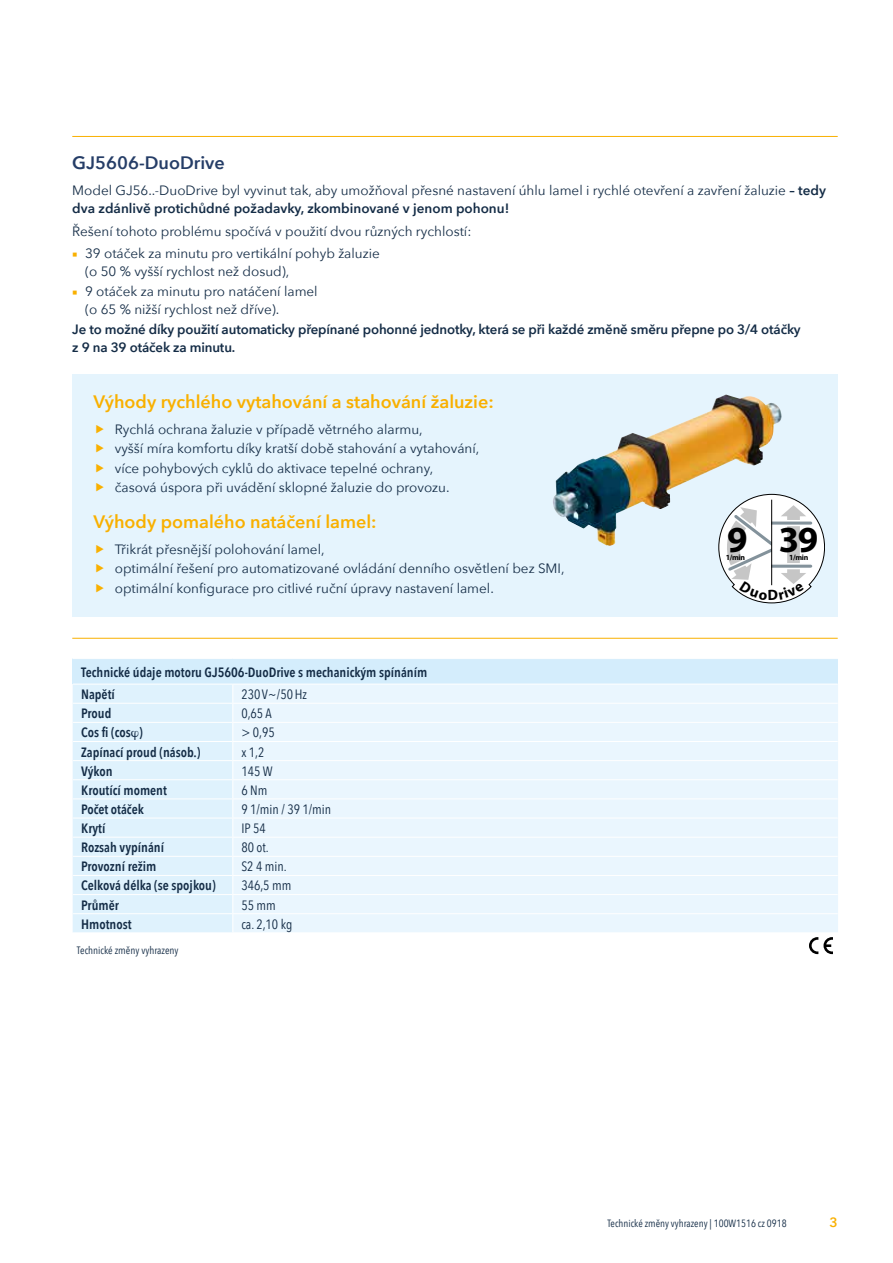
<style>
.page{position:relative;width:893px;height:1263px;background:#fff}
.page>*{position:absolute;margin:0;border:0;box-sizing:border-box;transform-origin:0 0}
.t1{font:700 36.9px "Myriad Pro";color:#000}
.t2{font:600 18px "Avenir Next";color:#f9b000}
.t3{font:600 18px "Avenir Next";color:#253d67}
.t4{font:13.5px/19.4px "Avenir Next";color:#142c46}
.t5{font:600 13.5px/22.4px "Avenir Next Condensed";color:#142c46}
.t6{font:600 13.5px/18px "Avenir Next";letter-spacing:-.01em;color:#142c46}
.t7{font:13.5px "Avenir Next Condensed";color:#142c46}
.t8{font:600 13.5px "Avenir Next";color:#f9b000}
.t9{font:10.65px "Avenir Next Condensed";color:#142c46}
.t10{font:10.5px "Avenir Next Condensed";color:#142c46}
.t11{font:700 7.8px "Myriad Pro";letter-spacing:-.04em;color:#000}
.s1{font-weight:600}
.s2{font-family:"Minion Pro";color:#f9b000}
</style>
<div class="page">
<div style="left:72px;top:374px;width:766px;height:243px;background:#e5f4fd"></div>
<div style="left:73px;top:658px;width:765px;height:26px;background:#d4edfc"></div>
<div style="left:233px;top:685px;width:605px;height:247px;background:#eaf6fe"></div>
<hr style="left:72px;top:658px;width:161px;height:1px;background:#fff">
<hr style="left:233px;top:658px;width:605px;height:1px;background:#fff">
<hr style="left:233px;top:703px;width:605px;height:1px;background:#fff">
<hr style="left:233px;top:722px;width:605px;height:1px;background:#fff">
<hr style="left:233px;top:741px;width:605px;height:1px;background:#fff">
<hr style="left:233px;top:760px;width:605px;height:1px;background:#fff">
<hr style="left:233px;top:779px;width:605px;height:1px;background:#fff">
<hr style="left:233px;top:798px;width:605px;height:1px;background:#fff">
<hr style="left:233px;top:818px;width:605px;height:1px;background:#fff">
<hr style="left:233px;top:837px;width:605px;height:1px;background:#fff">
<hr style="left:233px;top:856px;width:605px;height:1px;background:#fff">
<hr style="left:233px;top:875px;width:605px;height:1px;background:#fff">
<hr style="left:233px;top:894px;width:605px;height:1px;background:#fff">
<hr style="left:233px;top:913px;width:605px;height:1px;background:#fff">
<svg style="left:809px;top:937px;width:24px;height:17px"></svg>
<hr style="left:72px;top:136px;width:766px;height:1px;background:#f9b000">
<hr style="left:72px;top:638px;width:766px;height:1px;background:#f9b000">
<img style="left:553px;top:395px;width:229px;height:151px">
<div style="left:73px;top:684px;width:159px;height:249px;background:#dff2fd"></div>
<svg style="left:718px;top:494px;width:107px;height:110px"></svg>
<h2 class="t3" style="left:72px;top:147px;width:154px">GJ5606-DuoDrive</h2>
<p class="t4" style="left:72px;top:181px;width:755px;line-height:18px">Model GJ56..-DuoDrive byl vyvinut tak, aby umožňoval přesné nastavení úhlu lamel i rychlé otevření a zavření žaluzie <span class="s1">– tedy dva zdánlivě protichůdné požadavky, zkombinované v jenom pohonu!</span></p>
<p class="t4" style="left:72px;top:221px;width:401px">Řešení tohoto problému spočívá v použití dvou různých rychlostí:</p>
<p class="t4" style="left:85px;top:244px;width:296px;line-height:18px;text-indent:-13px"><span class="s2">■</span> 39 otáček za minutu pro vertikální pohyb žaluzie (o 50 % vyšší rychlost než dosud),</p>
<p class="t4" style="left:85px;top:282px;width:234px;line-height:18px;text-indent:-13px"><span class="s2">■</span> 9 otáček za minutu pro natáčení lamel (o 65 % nižší rychlost než dříve).</p>
<p class="t6" style="left:72px;top:320px;width:730px">Je to možné díky použití automaticky přepínané pohonné jednotky, která se při každé změně směru přepne po 3/4 otáčky z 9 na 39 otáček za minutu.</p>
<h2 class="t2" style="left:94px;top:387px;width:402px">Výhody rychlého vytahování a stahování žaluzie:</h2>
<p class="t4" style="left:115px;top:419px;width:366px">Rychlá ochrana žaluzie v případě větrného alarmu,<br>vyšší míra komfortu díky kratší době stahování a vytahování, více pohybových cyklů do aktivace tepelné ochrany,<br>časová úspora při uvádění sklopné žaluzie do provozu.</p>
<h2 class="t2" style="left:94px;top:506px;width:285px">Výhody pomalého natáčení lamel:</h2>
<p class="t4" style="left:115px;top:539px;width:451px">Třikrát přesnější polohování lamel,<br>optimální řešení pro automatizované ovládání denního osvětlení bez SMI, optimální konfigurace pro citlivé ruční úpravy nastavení lamel.</p>
<p class="t5" style="left:81px;top:660px;width:348px">Technické údaje motoru GJ5606-DuoDrive s mechanickým spínáním<br>Napětí</p>
<p class="t7" style="left:241px;top:683px;width:67px">230V~/50Hz</p>
<p class="t5" style="left:81px;top:702px;width:32px">Proud</p>
<p class="t7" style="left:241px;top:702px;width:32px">0,65 A</p>
<p class="t5" style="left:81px;top:721px;width:63px">Cos fi (cos )</p>
<p class="t7" style="left:241px;top:721px;width:35px">&gt; 0,95</p>
<p class="t5" style="left:81px;top:740px;width:121px">Zapínací proud (násob.)</p>
<p class="t7" style="left:241px;top:740px;width:25px">x 1,2</p>
<p class="t5" style="left:81px;top:759px;width:33px">Výkon</p>
<p class="t7" style="left:241px;top:759px;width:33px">145 W</p>
<p class="t5" style="left:81px;top:778px;width:87px">Kroutící moment</p>
<p class="t7" style="left:241px;top:778px;width:28px">6 Nm</p>
<p class="t5" style="left:81px;top:798px;width:64px">Počet otáček</p>
<p class="t7" style="left:241px;top:798px;width:91px">9 1/min / 39 1/min</p>
<p class="t5" style="left:81px;top:817px;width:26px">Krytí</p>
<p class="t7" style="left:241px;top:817px;width:26px">IP 54</p>
<p class="t5" style="left:81px;top:836px;width:84px">Rozsah vypínání</p>
<p class="t7" style="left:241px;top:836px;width:29px">80 ot.</p>
<p class="t5" style="left:81px;top:855px;width:77px">Provozní režim</p>
<p class="t7" style="left:241px;top:855px;width:47px">S2 4 min.</p>
<p class="t5" style="left:81px;top:874px;width:136px">Celková délka (se spojkou)</p>
<p class="t7" style="left:241px;top:874px;width:52px">346,5 mm</p>
<p class="t5" style="left:81px;top:893px;width:39px">Průměr</p>
<p class="t7" style="left:241px;top:893px;width:36px">55 mm</p>
<p class="t5" style="left:81px;top:912px;width:52px">Hmotnost</p>
<p class="t7" style="left:241px;top:912px;width:53px">ca. 2,10 kg</p>
<p class="t9" style="left:77px;top:941px;width:103px">Technické změny vyhrazeny</p>
<h1 class="t1" style="left:727px;top:516px;width:93px">9 39</h1>
<p class="t11" style="left:789px;top:552px;width:21px">1/min</p>
<p class="t11" style="left:726px;top:552px;width:21px">1/min</p>
<p class="t10" style="left:607px;top:1214px;width:181px">Technické změny vyhrazeny | 100W1516 cz 0918</p>
<p class="t8" style="left:829px;top:1210px;width:10px">3</p>
</div>
